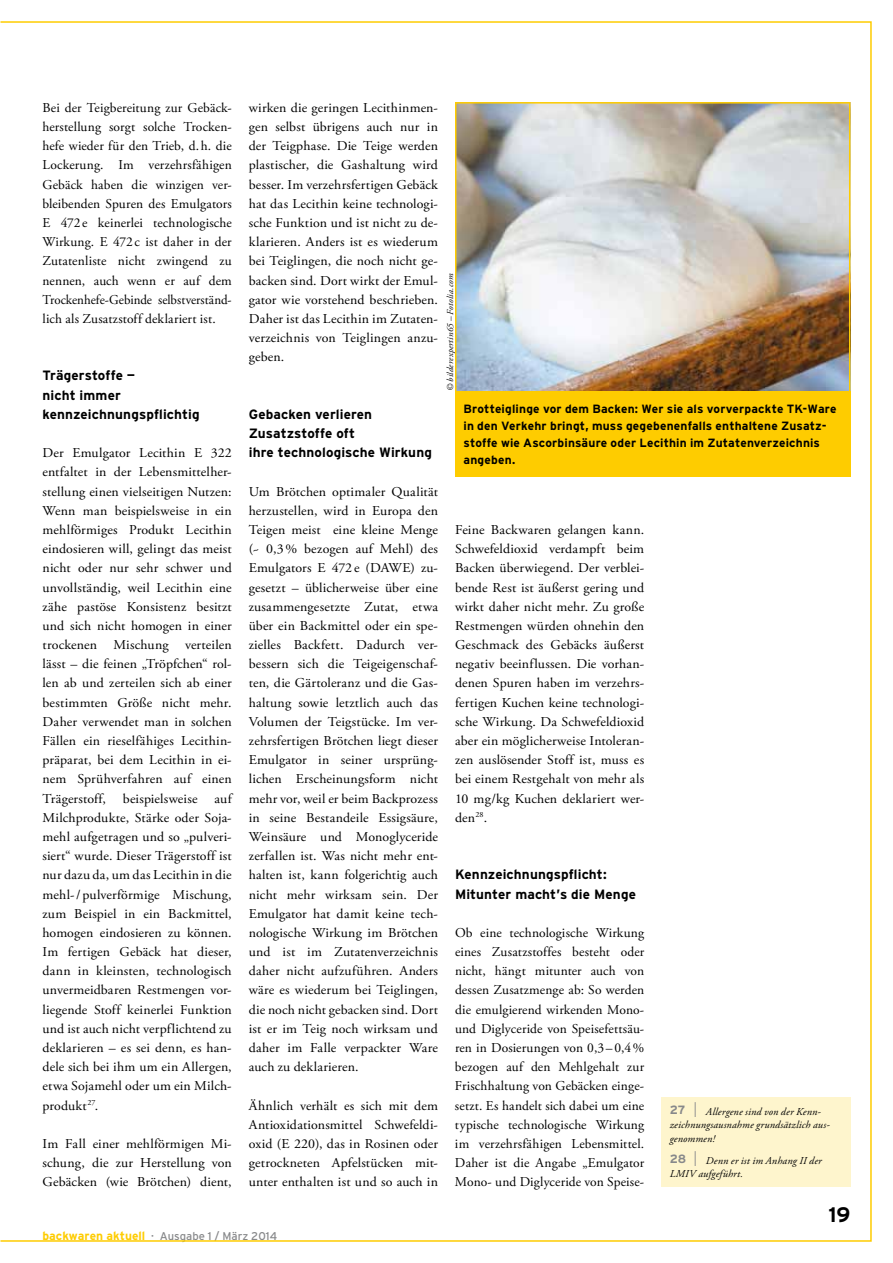
<style>
.page{position:relative;width:893px;height:1263px;background:#fff}
.page>*{position:absolute;margin:0;border:0;box-sizing:border-box;transform-origin:0 0}
.t1{font:700 21px "Interstate";color:#000}
.t2{font:13.5px/19.2px "Adobe Garamond Pro";letter-spacing:.01em;color:#000;text-align:justify}
.t3{font:700 13.5px/19.2px "Interstate";letter-spacing:.005em;color:#000}
.t4{font:700 12px/17.2px "Interstate";letter-spacing:.015em;color:#000}
.t5{font:11.25px "Interstate";color:#87888a}
.t6{font:italic 10.5px/13.5px "Adobe Garamond Pro";letter-spacing:.02em;color:#000}
.t7{font:italic 9px "Adobe Garamond Pro";letter-spacing:.015em;color:#000}
.s1{font-weight:700;font-size:12px;color:#fecc00}
.s2{font-family:"Interstate";font-weight:700;font-style:normal;font-size:12px;color:#87888a}
.s3{font-family:"Futura";font-weight:300;font-style:normal;font-size:18px;color:#87888a}
</style>
<div class="page">
<div style="left:661px;top:1097px;width:189px;height:89px;background:#fef5cd"></div>
<img style="left:458px;top:105px;width:389px;height:286px">
<div style="left:455px;top:102px;width:395px;height:298px;border:2px solid #fecc00"></div>
<div style="left:455px;top:391px;width:395px;height:85px;background:#fecc00"></div>
<p class="t2" style="left:43px;top:98px;width:191px">Bei der Teigbereitung zur Gebäck&shy;herstellung sorgt solche Trocken&shy;hefe wieder für den Trieb, d.h. die Lockerung. Im verzehrsfähigen Gebäck haben die winzigen ver&shy;bleibenden Spuren des Emulgators E 472 e keinerlei technologische Wirkung. E 472 c ist daher in der Zutatenliste nicht zwingend zu nennen, auch wenn er auf dem Trockenhefe-Gebinde selbstverständ&shy;lich als Zusatzstoff deklariert ist.</p>
<p class="t3" style="left:43px;top:366px;width:159px">Trägerstoffe —<br>nicht immer kennzeichnungspflichtig</p>
<p class="t2" style="left:43px;top:444px;width:191px">Der Emulgator Lecithin E 322 entfaltet in der Lebensmittelher&shy;stellung einen vielseitigen Nutzen:<br>Wenn man beispielsweise in ein mehlförmiges Produkt Lecithin eindosieren will, gelingt das meist nicht oder nur sehr schwer und unvollständig, weil Lecithin eine zähe pastöse Konsistenz besitzt und sich nicht homogen in einer trockenen Mischung verteilen lässt – die feinen „Tröpfchen“ rol&shy;len ab und zerteilen sich ab einer bestimmten Größe nicht mehr.<br>Daher verwendet man in solchen Fällen ein rieselfähiges Lecithin&shy;präparat, bei dem Lecithin in ei&shy;nem Sprühverfahren auf einen Trägerstoff,</p>
<p class="t2" style="left:43px;top:789px;width:191px;text-indent:172px">auf Milchprodukte, Stärke oder Soja&shy;mehl aufgetragen und so „pulveri&shy;siert“ wurde. Dieser Trägerstoff ist nur dazu da, um das Lecithin in die mehl-/pulverförmige Mischung, zum Beispiel in ein Backmittel, homogen eindosieren zu können.<br>Im fertigen Gebäck hat dieser, dann in kleinsten, technologisch unvermeidbaren Restmengen vor&shy;liegende Stoff keinerlei Funktion und ist auch nicht verpflichtend zu deklarieren – es sei denn, es han&shy;dele sich bei ihm um ein Allergen, etwa Sojamehl oder um ein Milch&shy;produkt<sup>27</sup>.</p>
<p class="t2" style="left:43px;top:1134px;width:191px">Im Fall einer mehlförmigen Mi&shy;schung, die zur Herstellung von Gebäcken (wie Brötchen) dient,</p>
<p class="t2" style="left:123px;top:789px;width:76px">beispielsweise</p>
<p class="t2" style="left:249px;top:98px;width:191px">wirken die geringen Lecithinmen&shy;gen selbst übrigens auch nur in der Teigphase. Die Teige werden plastischer, die Gashaltung wird besser. Im verzehrsfertigen Gebäck hat das Lecithin keine technologi&shy;sche Funktion und ist nicht zu de&shy;klarieren. Anders ist es wiederum bei Teiglingen, die noch nicht ge&shy;backen sind. Dort wirkt der Emul&shy;gator wie vorstehend beschrieben.<br>Daher ist das Lecithin im Zutaten&shy;verzeichnis von Teiglingen anzu&shy;geben.</p>
<p class="t3" style="left:249px;top:404px;width:185px">Gebacken verlieren<br>Zusatzstoffe oft<br>ihre technologische Wirkung</p>
<p class="t2" style="left:249px;top:482px;width:191px">Um Brötchen optimaler Qualität herzustellen, wird in Europa den Teigen meist eine kleine Menge (~ 0,3% bezogen auf Mehl) des Emulgators E 472 e (DAWE) zu&shy;gesetzt – üblicherweise über eine zusammengesetzte Zutat, etwa über ein Backmittel oder ein spe&shy;zielles Backfett. Dadurch ver&shy;bessern sich die Teigeigenschaf&shy;ten, die Gärtoleranz und die Gas&shy;haltung sowie letztlich auch das Volumen der Teigstücke. Im ver&shy;zehrsfertigen Brötchen liegt dieser Emulgator in seiner ursprüng&shy;lichen Erscheinungsform nicht mehr vor, weil er beim Backprozess in seine Bestandeile Essigsäure, Weinsäure und Monoglyceride zerfallen ist. Was nicht mehr ent&shy;halten ist, kann folgerichtig auch nicht mehr wirksam sein. Der Emulgator hat damit keine tech&shy;nologische Wirkung im Brötchen und ist im Zutatenverzeichnis daher nicht aufzuführen. Anders wäre es wiederum bei Teiglingen, die noch nicht gebacken sind. Dort ist er im Teig noch wirksam und daher im Falle verpackter Ware auch zu deklarieren.</p>
<p class="t2" style="left:249px;top:1096px;width:191px">Ähnlich verhält es sich mit dem Antioxidationsmittel Schwefeldi&shy;oxid (E 220), das in Rosinen oder getrockneten Apfelstücken mit&shy;unter enthalten ist und so auch in</p>
<p class="t5" style="left:43px;top:1230px;width:236px"><span class="s1">backwaren aktuell</span> · Ausgabe 1 / März 2014</p>
<p class="t7" style="left:445px;top:391px;width:119px;rotate:-90deg">© bilderexpertin65 – Fotolia.com</p>
<p class="t4" style="left:463px;top:400px;width:374px">Brotteiglinge vor dem Backen: Wer sie als vorverpackte TK-Ware in den Verkehr bringt, muss gegebenenfalls enthaltene Zusatz&shy;stoffe wie Ascorbinsäure oder Lecithin im Zutatenverzeichnis angeben.</p>
<p class="t2" style="left:455px;top:521px;width:191px">Feine Backwaren gelangen kann.<br>Schwefeldioxid verdampft beim Backen überwiegend. Der verblei&shy;bende Rest ist äußerst gering und wirkt daher nicht mehr. Zu große Restmengen würden ohnehin den Geschmack des Gebäcks äußerst negativ beeinflussen. Die vorhan&shy;denen Spuren haben im verzehrs&shy;fertigen Kuchen keine technologi&shy;sche Wirkung. Da Schwefeldioxid aber ein möglicherweise Intoleran&shy;zen auslösender Stoff ist, muss es bei einem Restgehalt von mehr als 10 mg/kg Kuchen deklariert wer&shy;den<sup>28</sup>.</p>
<p class="t3" style="left:455px;top:865px;width:183px">Kennzeichnungspflicht:<br>Mitunter macht’s die Menge</p>
<p class="t2" style="left:455px;top:923px;width:191px">Ob eine technologische Wirkung eines Zusatzstoffes besteht oder nicht, hängt mitunter auch von dessen Zusatzmenge ab: So werden die emulgierend wirkenden Mono&shy;und Diglyceride von Speisefettsäu&shy;ren in Dosierungen von 0,3–0,4% bezogen auf den Mehlgehalt zur Frischhaltung von Gebäcken einge&shy;setzt. Es handelt sich dabei um eine typische technologische Wirkung im verzehrsfähigen Lebensmittel.<br>Daher ist die Angabe „Emulgator Mono- und Diglyceride von Speise-</p>
<p class="t6" style="left:670px;top:1105px;width:161px"><span class="s2">27</span> <span class="s3">|</span> Allergene sind von der Kenn&shy;zeichnungsausnahme grundsätzlich aus&shy;genommen!</p>
<p class="t6" style="left:670px;top:1154px;width:154px"><span class="s2">28</span> <span class="s3">|</span> Denn er ist im Anhang II der<br>LMIV aufgeführt.</p>
<h1 class="t1" style="left:828px;top:1203px;width:24px">19</h1>
</div>
